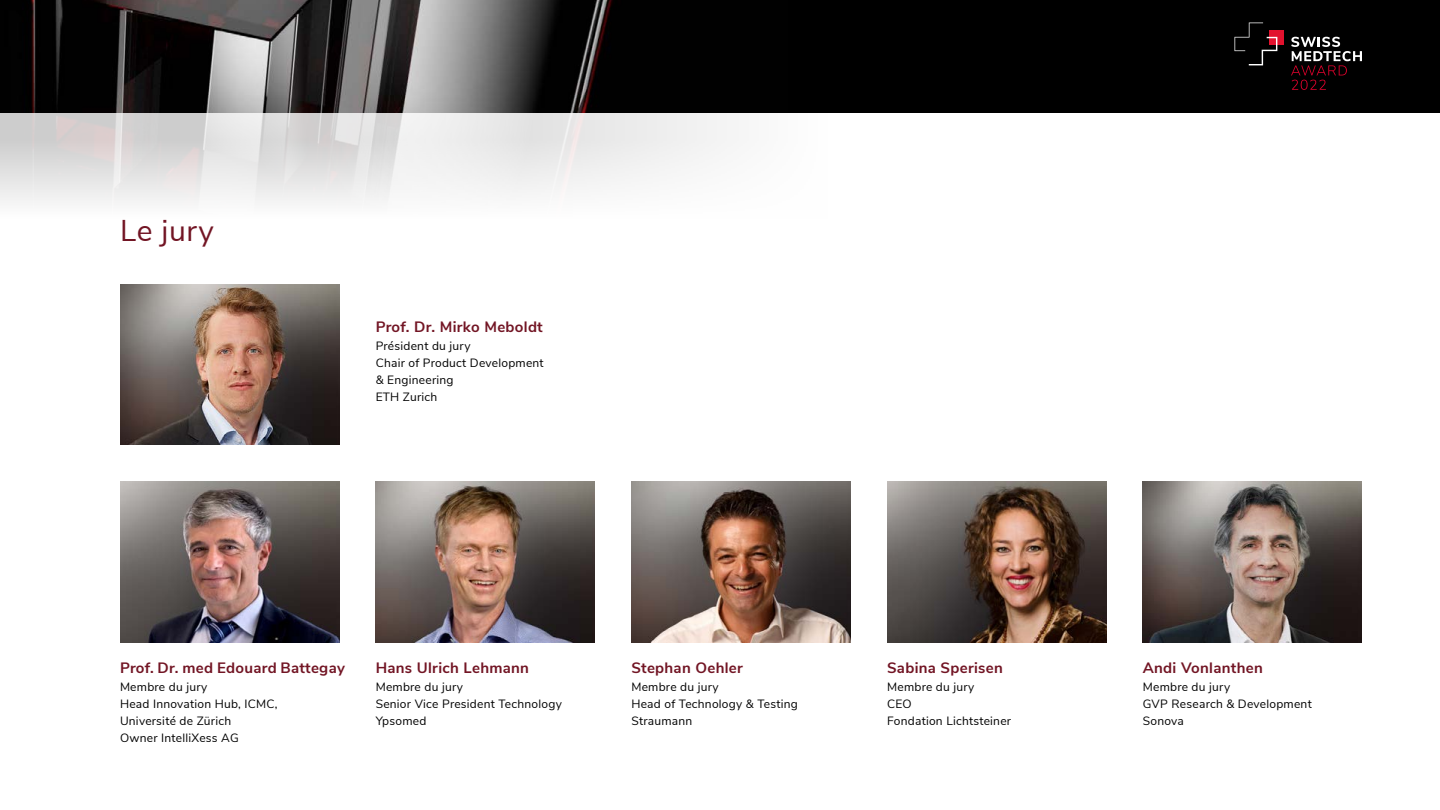
<style>
.page{position:relative;width:1440px;height:810px;background:#fff}
.page>*{position:absolute;margin:0;border:0;box-sizing:border-box;transform-origin:0 0}
.t1{font:30px "Nunito Sans";letter-spacing:.02em;color:#721524}
.t2{font:700 15px "Nunito Sans";letter-spacing:.02em;color:#721524}
.t3{font:12px/17.2px "Nunito Sans";letter-spacing:.02em;color:#000}
</style>
<div class="page">
<svg style="left:0;top:114px;width:727px;height:232px"></svg>
<svg style="left:0;top:0;width:1440px;height:112px;background:#1d1d1d"></svg>
<div style="left:1270px;top:30px;width:14px;height:15px;background:#e2122e"></div>
<svg style="left:1234px;top:23px;width:43px;height:42px;background:#1d1213"></svg>
<svg style="left:1291px;top:37px;width:71px;height:53px;background:#312528"></svg>
<img style="left:120px;top:481px;width:219px;height:161px">
<img style="left:376px;top:481px;width:219px;height:161px">
<img style="left:120px;top:284px;width:219px;height:161px">
<img style="left:887px;top:481px;width:219px;height:161px">
<img style="left:631px;top:481px;width:220px;height:161px">
<img style="left:1143px;top:481px;width:219px;height:161px">
<h1 class="t1" style="left:120px;top:209px;width:96px">Le jury</h1>
<p class="t2" style="left:376px;top:316px;width:169px">Prof. Dr. Mirko Meboldt</p>
<p class="t3" style="left:376px;top:336px;width:170px">Président du jury<br>Chair of Product Development &amp; Engineering<br>ETH Zurich</p>
<p class="t2" style="left:120px;top:657px;width:226px">Prof. Dr. med Edouard Battegay</p>
<p class="t3" style="left:120px;top:677px;width:159px">Membre du jury<br>Head Innovation Hub, ICMC,<br>Université de Zürich<br>Owner IntelliXess AG</p>
<p class="t2" style="left:376px;top:657px;width:155px">Hans Ulrich Lehmann</p>
<p class="t3" style="left:376px;top:677px;width:188px">Membre du jury<br>Senior Vice President Technology<br>Ypsomed</p>
<p class="t2" style="left:631px;top:657px;width:113px">Stephan Oehler</p>
<p class="t3" style="left:631px;top:677px;width:168px">Membre du jury<br>Head of Technology &amp; Testing<br>Straumann</p>
<p class="t2" style="left:887px;top:657px;width:117px">Sabina Sperisen</p>
<p class="t3" style="left:887px;top:677px;width:126px">Membre du jury<br>CEO<br>Fondation Lichtsteiner</p>
<p class="t2" style="left:1143px;top:657px;width:121px">Andi Vonlanthen</p>
<p class="t3" style="left:1143px;top:677px;width:170px">Membre du jury<br>GVP Research &amp; Development<br>Sonova</p>
</div>
